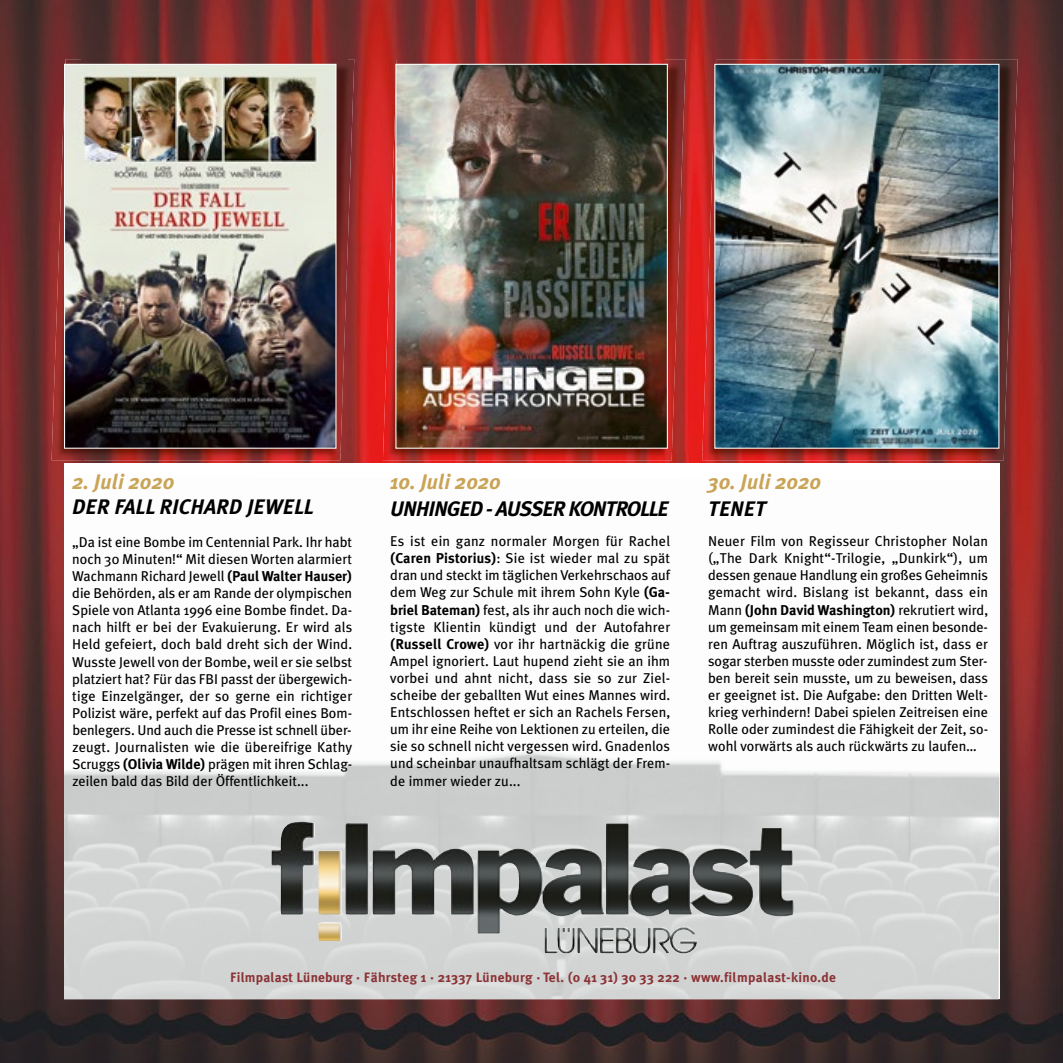
<style>
.page{position:relative;width:1063px;height:1063px;background:#fff}
.page>*{position:absolute;margin:0;border:0;box-sizing:border-box;transform-origin:0 0}
.t1{font:italic 700 21px "Meta Plus";color:#caa456}
.t2{font:italic 700 21px "Meta Plus";letter-spacing:-.045em;color:#000}
.t3{font:italic 700 21px "Meta Plus";color:#000}
.t4{font:14.25px/17.1px "Meta Plus";color:#000;text-align:justify}
.t5{font:700 13.5px "Meta Plus";letter-spacing:.025em;color:#8b3234}
.s1{font-weight:700}
</style>
<div class="page">
<img style="left:0;top:981px;width:1063px;height:82px">
<img style="left:0;top:0;width:81px;height:981px">
<img style="left:981px;top:0;width:82px;height:981px">
<img style="left:81px;top:453px;width:900px;height:10px">
<img style="left:354px;top:242px;width:29px;height:211px">
<img style="left:664px;top:0;width:50px;height:453px">
<img style="left:348px;top:0;width:50px;height:242px">
<img style="left:81px;top:0;width:267px;height:59px">
<img style="left:398px;top:0;width:266px;height:59px">
<img style="left:714px;top:0;width:267px;height:59px">
<svg style="left:64px;top:463px;width:935px;height:386px"></svg>
<img style="left:64px;top:849px;width:518px;height:150px">
<img style="left:582px;top:479px;width:417px;height:520px">
<img style="left:64px;top:477px;width:521px;height:54px">
<img style="left:605px;top:823px;width:68px;height:93px">
<img style="left:271px;top:822px;width:31px;height:93px">
<img style="left:52px;top:59px;width:302px;height:401px">
<img style="left:66px;top:66px;width:269px;height:381px">
<div style="left:64px;top:64px;width:273px;height:385px;border:1px solid #fff"></div>
<img style="left:383px;top:59px;width:303px;height:401px">
<img style="left:397px;top:66px;width:269px;height:381px">
<div style="left:395px;top:64px;width:273px;height:385px;border:1px solid #fff"></div>
<img style="left:702px;top:59px;width:316px;height:401px">
<img style="left:716px;top:66px;width:281px;height:381px">
<div style="left:714px;top:64px;width:285px;height:385px;border:1px solid #fff"></div>
<h1 class="t1" style="left:72px;top:470px;width:103px">2. Juli 2020</h1>
<h1 class="t3" style="left:72px;top:495px;width:243px">DER FALL RICHARD JEWELL</h1>
<p class="t4" style="left:72px;top:533px;width:282px">„Da ist eine Bombe im Centennial Park. Ihr habt noch 30 Minuten!“ Mit diesen Worten alarmiert Wachmann Richard Jewell <span class="s1">(Paul Walter Hauser) </span>die Behörden, als er am Rande der olympischen Spiele von Atlanta 1996 eine Bombe findet. Da&shy;nach hilft er bei der Evakuierung. Er wird als Held gefeiert, doch bald dreht sich der Wind.<br>Wusste Jewell von der Bombe, weil er sie selbst platziert hat? Für das FBI passt der übergewich&shy;tige Einzelgänger, der so gerne ein richtiger Polizist wäre, perfekt auf das Profil eines Bom&shy;benlegers. Und auch die Presse ist schnell über&shy;zeugt. Journalisten wie die übereifrige Kathy Scruggs <span class="s1">(Olivia Wilde)</span> prägen mit ihren Schlag&shy;zeilen bald das Bild der Öffentlichkeit...</p>
<h1 class="t1" style="left:390px;top:470px;width:112px">10. Juli 2020</h1>
<h1 class="t2" style="left:390px;top:496px;width:280px">UNHINGED - AUSSER KONTROLLE</h1>
<p class="t4" style="left:390px;top:533px;width:282px">Es ist ein ganz normaler Morgen für Rachel <span class="s1">(Caren Pistorius)</span>: Sie ist wieder mal zu spät dran und steckt im täglichen Verkehrschaos auf dem Weg zur Schule mit ihrem Sohn Kyle <span class="s1">(Ga&shy;briel Bateman)</span> fest, als ihr auch noch die wich&shy;tigste Klientin kündigt und der Autofahrer <span class="s1">(Russell Crowe)</span> vor ihr hartnäckig die grüne Ampel ignoriert. Laut hupend zieht sie an ihm vorbei und ahnt nicht, dass sie so zur Ziel&shy;scheibe der geballten Wut eines Mannes wird.<br>Entschlossen heftet er sich an Rachels Fersen, um ihr eine Reihe von Lektionen zu erteilen, die sie so schnell nicht vergessen wird. Gnadenlos und scheinbar unaufhaltsam schlägt der Frem&shy;de immer wieder zu...</p>
<h1 class="t1" style="left:708px;top:470px;width:114px">30. Juli 2020</h1>
<h1 class="t2" style="left:708px;top:496px;width:59px">TENET</h1>
<p class="t4" style="left:708px;top:533px;width:282px">Neuer Film von Regisseur Christopher Nolan („The Dark Knight“-Trilogie, „Dunkirk“), um dessen genaue Handlung ein großes Geheimnis gemacht wird. Bislang ist bekannt, dass ein Mann <span class="s1">(John David Washington)</span> rekrutiert wird, um gemeinsam mit einem Team einen besonde&shy;ren Auftrag auszuführen. Möglich ist, dass er sogar sterben musste oder zumindest zum Ster&shy;ben bereit sein musste, um zu beweisen, dass er geeignet ist. Die Aufgabe: den Dritten Welt&shy;krieg verhindern! Dabei spielen Zeitreisen eine Rolle oder zumindest die Fähigkeit der Zeit, so&shy;wohl vorwärts als auch rückwärts zu laufen…</p>
<p class="t5" style="left:230px;top:969px;width:607px">Filmpalast Lüneburg · Fährsteg 1 · 21337 Lüneburg · Tel. (0 41 31) 30 33 222 · www.filmpalast-kino.de</p>
</div>
